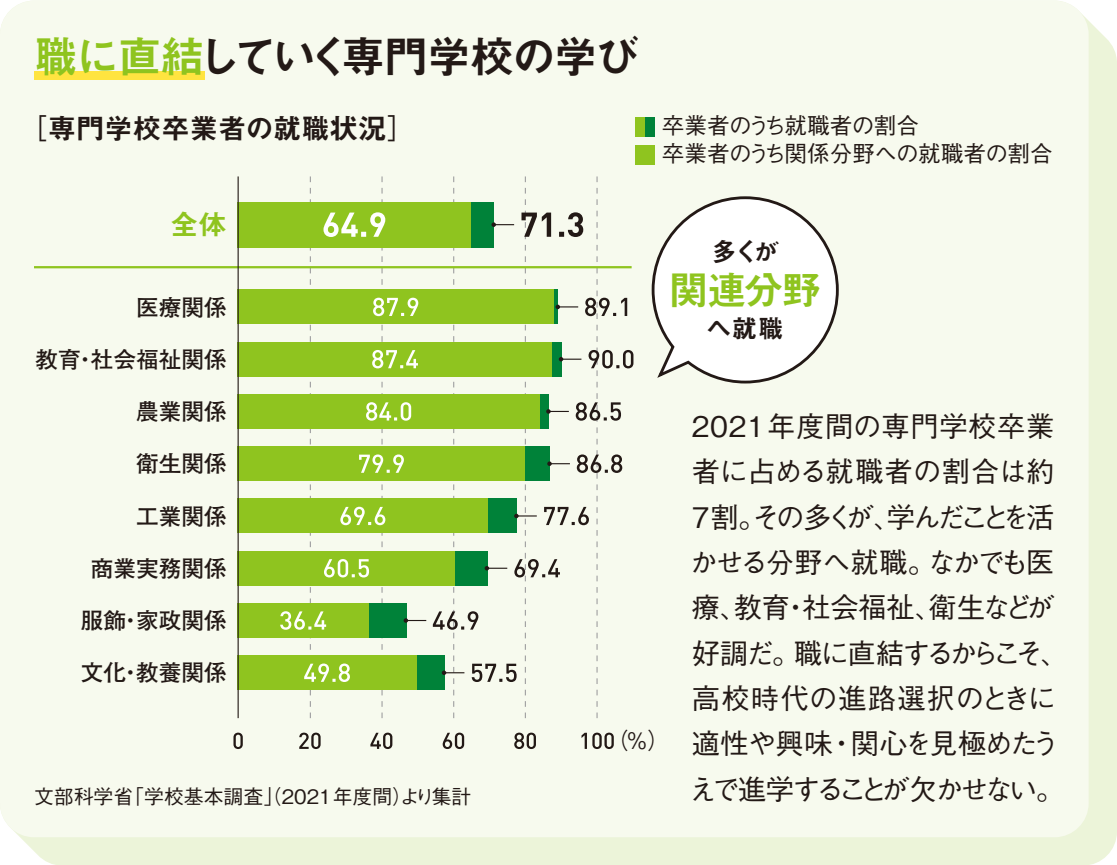
<style>
.page{position:relative;width:1117px;height:865px;background:#fff}
.page>*{position:absolute;margin:0;border:0;box-sizing:border-box;transform-origin:0 0}
.t1{font:44px "Midashi Go Pro MB31";letter-spacing:-.05em;color:#231916}
.t2{font:39.6px "Midashi Go Pro MB31";color:#8fc41f}
.t3{font:500 28.4px/45.2px "Gothic BBB Pro";letter-spacing:-.005em;color:#231916;text-align:right}
.t4{font:500 28.4px/45.2px "Gothic BBB Pro";letter-spacing:-.09em;color:#231916}
.t5{font:500 28.4px "Gothic BBB Pro";letter-spacing:-.035em;color:#231916}
.t6{font:28.4px "Midashi Go Pro MB31";color:#231916}
.t7{font:500 28.4px "Gothic BBB Pro";letter-spacing:.03em;color:#231916}
.t8{font:500 28.4px "Gothic BBB Pro";letter-spacing:-.155em;color:#231916}
.t9{font:500 28.4px "Gothic BBB Pro";letter-spacing:-.105em;color:#231916}
.t10{font:28.4px "Midashi Go Pro MB31";color:#8fc41f}
.t11{font:25.6px "Midashi Go Pro MB31";letter-spacing:-.06em;color:#231916}
.t12{font:700 22.8px "Futo Go B101 Pro";color:#231916}
.t13{font:500 22.8px "Gothic BBB Pro";letter-spacing:-.03em;color:#231916}
.t14{font:500 20px "Gothic BBB Pro";color:#231916}
.s1{color:#8fc41f}
.s2{font-family:"Gothic BBB Pro";font-weight:500}
</style>
<div class="page">
<div style="left:0;top:1px;width:1117px;height:864px;background:#ecf4d9"></div>
<div style="left:0;top:1px;width:1089px;height:836px;background:#f7faee;border-radius:34px"></div>
<svg style="left:233px;top:732px;width:10px;height:17px"></svg>
<svg style="left:236px;top:734px;width:4px;height:13px"></svg>
<svg style="left:370px;top:732px;width:22px;height:17px"></svg>
<svg style="left:514px;top:732px;width:22px;height:17px"></svg>
<svg style="left:299px;top:732px;width:22px;height:17px"></svg>
<svg style="left:443px;top:732px;width:21px;height:17px"></svg>
<svg style="left:581px;top:732px;width:33px;height:17px"></svg>
<hr style="left:34px;top:266px;width:598px;height:2px;background:#8fc41f">
<div style="left:238px;top:202px;width:233px;height:45px;background:#8fc41f"></div>
<div style="left:238px;top:290px;width:316px;height:34px;background:#8fc41f"></div>
<div style="left:238px;top:342px;width:314px;height:34px;background:#8fc41f"></div>
<div style="left:238px;top:394px;width:302px;height:34px;background:#8fc41f"></div>
<div style="left:238px;top:446px;width:287px;height:34px;background:#8fc41f"></div>
<div style="left:238px;top:499px;width:250px;height:34px;background:#8fc41f"></div>
<div style="left:238px;top:551px;width:217px;height:34px;background:#8fc41f"></div>
<div style="left:238px;top:603px;width:131px;height:34px;background:#8fc41f"></div>
<div style="left:238px;top:655px;width:207px;height:34px;background:#008239"></div>
<div style="left:238px;top:655px;width:179px;height:34px;background:#8fc41f"></div>
<hr style="left:237px;top:176px;width:2px;height:542px;background:#231916">
<svg style="left:280px;top:176px;width:146px;height:542px"></svg>
<svg style="left:433px;top:176px;width:200px;height:542px"></svg>
<svg style="left:651px;top:196px;width:188px;height:188px"></svg>
<div style="left:34px;top:71px;width:170px;height:9px;background:#ffe440"></div>
<div style="left:635px;top:117px;width:10px;height:20px;background:#8fc41f"></div>
<div style="left:645px;top:117px;width:9px;height:20px;background:#008239"></div>
<div style="left:635px;top:146px;width:19px;height:19px;background:#8fc41f"></div>
<h1 class="t1" style="left:34px;top:21px;width:607px"><span class="s1">職に直結</span>していく専門学校の学び</h1>
<p class="t6" style="left:19px;top:106px;width:398px"><span class="s2">［</span>専門学校卒業者の就職状況<span class="s2">］</span></p>
<p class="t13" style="left:662px;top:107px;width:259px">卒業者のうち就職者の割合</p>
<p class="t13" style="left:662px;top:135px;width:392px">卒業者のうち関係分野への就職者の割合</p>
<p class="t10" style="left:170px;top:202px;width:58px">全体</p>
<p class="t12" style="left:136px;top:289px;width:92px">医療関係</p>
<p class="t12" style="left:35px;top:341px;width:193px">教育社会福祉関係</p>
<p class="t12" style="left:74px;top:341px;width:24px">・</p>
<p class="t12" style="left:136px;top:393px;width:92px">農業関係</p>
<p class="t12" style="left:136px;top:445px;width:92px">衛生関係</p>
<p class="t12" style="left:136px;top:497px;width:92px">工業関係</p>
<p class="t12" style="left:91px;top:550px;width:138px">商業実務関係</p>
<p class="t12" style="left:81px;top:602px;width:147px">服飾家政関係</p>
<p class="t12" style="left:119px;top:602px;width:24px">・</p>
<p class="t12" style="left:81px;top:654px;width:147px">文化教養関係</p>
<p class="t12" style="left:119px;top:654px;width:24px">・</p>
<p class="t14" style="left:124px;top:780px;width:349px">「学校基本調査」（2021年度間より集計</p>
<p class="t14" style="left:392px;top:780px;width:21px">）</p>
<p class="t14" style="left:34px;top:780px;width:101px">文部科学省</p>
<p class="t11" style="left:711px;top:231px;width:69px">多くが</p>
<h2 class="t2" style="left:669px;top:258px;width:154px">関連分野</h2>
<p class="t11" style="left:706px;top:308px;width:79px">へ就職</p>
<p class="t13" style="left:606px;top:722px;width:65px">)%(</p>
<p class="t3" style="left:692px;top:400px;width:364px">2021年度間の専門学校卒業者に占める就職者の割合は約その多くが学んだことを活</p>
<p class="t5" style="left:692px;top:494px;width:77px">7割。</p>
<p class="t5" style="left:873px;top:494px;width:30px">、</p>
<p class="t4" style="left:928px;top:536px;width:128px;text-indent:-239px">かせる分野へ就職。<br>衛生などが</p>
<p class="t5" style="left:928px;top:539px;width:128px">なかでも医</p>
<p class="t5" style="left:734px;top:585px;width:211px">教育社会福祉、</p>
<p class="t5" style="left:692px;top:585px;width:58px">療、</p>
<p class="t5" style="left:781px;top:585px;width:30px">・</p>
<p class="t5" style="left:692px;top:630px;width:110px">好調だ。</p>
<p class="t7" style="left:692px;top:675px;width:366px">高校時代の進路選択のときに</p>
<p class="t9" style="left:851px;top:721px;width:210px">関心を見極めたう</p>
<p class="t8" style="left:794px;top:630px;width:276px">職に直結するからこそ、</p>
<p class="t4" style="left:689px;top:717px;width:377px">適性や興味<br>えで進学することが欠かせない。</p>
<p class="t5" style="left:827px;top:721px;width:30px">・</p>
</div>
